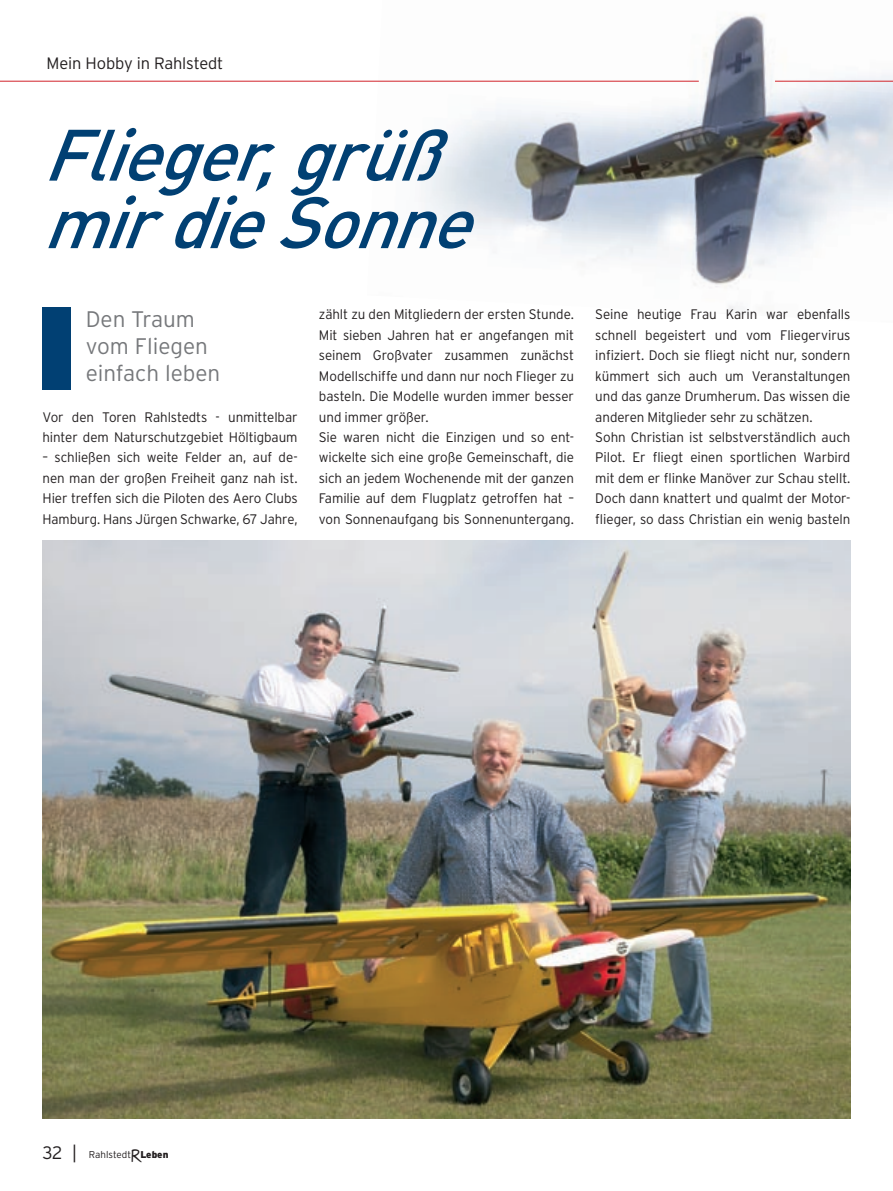
<style>
.page{position:relative;width:893px;height:1191px;background:#fff}
.page>*{position:absolute;margin:0;border:0;box-sizing:border-box;transform-origin:0 0}
.t1{font:italic 71.4px/67.5px "DIN Medium Alternate";color:#014073}
.t2{font:300 22.5px/27px "Interstate";color:#76787b}
.t3{font:300 16.5px "Interstate";letter-spacing:-.01em;color:#231f20}
.t4{font:300 13.8px/20.4px "Interstate";letter-spacing:-.005em;color:#231f20}
.t5{font:300 9.9px "Interstate";color:#231f20}
.s1{font-size:18px}
.s2{font-family:"Veneto Handwriting";font-weight:400;font-size:19.65px}
.s3{font-weight:900}
</style>
<div class="page">
<img style="left:367px;top:14px;width:526px;height:299px">
<img style="left:43px;top:540px;width:807px;height:578px">
<hr style="left:0;top:81px;width:699px;height:1px;background:#d1232a">
<hr style="left:775px;top:81px;width:118px;height:1px;background:#d1232a">
<div style="left:43px;top:308px;width:28px;height:82px;background:#014073"></div>
<p class="t3" style="left:47px;top:54px;width:178px">Mein Hobby in Rahlstedt</p>
<h1 class="t1" style="left:43px;top:119px;width:461px">Flieger,grüß mirdieSonne</h1>
<h2 class="t2" style="left:86px;top:305px;width:136px">Den Traum vom Fliegen einfach leben</h2>
<p class="t4" style="left:43px;top:406px;width:257px">Vor den Toren Rahlstedts - unmittelbar hinter dem Naturschutzgebiet Höltigbaum</p>
<p class="t4" style="left:43px;top:447px;width:257px;text-align:justify">– schließen sich weite Felder an, auf de&shy;nen man der großen Freiheit ganz nah ist.<br>Hier treffen sich die Piloten des Aero Clubs Hamburg. Hans Jürgen Schwarke, 67 Jahre,</p>
<p class="t4" style="left:319px;top:304px;width:257px">zählt zu den Mitgliedern der ersten Stunde.<br>Mit sieben Jahren hat er angefangen mit seinem Großvater zusammen zunächst Modellschiffe und dann nur noch Flieger zu basteln. Die Modelle wurden immer besser und immer größer.<br>Sie waren nicht die Einzigen und so ent&shy;wickelte sich eine große Gemeinschaft, die sich an jedem Wochenende mit der ganzen Familie auf dem Flugplatz getroffen hat – von Sonnenaufgang bis Sonnenuntergang.</p>
<p class="t4" style="left:595px;top:304px;width:257px">Seine heutige Frau Karin war ebenfalls schnell begeistert und vom Fliegervirus infiziert. Doch sie fliegt nicht nur, sondern kümmert sich auch um Veranstaltungen und das ganze Drumherum. Das wissen die anderen Mitglieder sehr zu schätzen.<br>Sohn Christian ist selbstverständlich auch Pilot. Er fliegt einen sportlichen Warbird mit dem er flinke Manöver zur Schau stellt.<br>Doch dann knattert und qualmt der Motor&shy;flieger, so dass Christian ein wenig basteln</p>
<p class="t5" style="left:43px;top:1149px;width:127px"><span class="s1">32 |</span> Rahlstedt<span class="s2">R</span><span class="s3">Leben</span></p>
</div>
